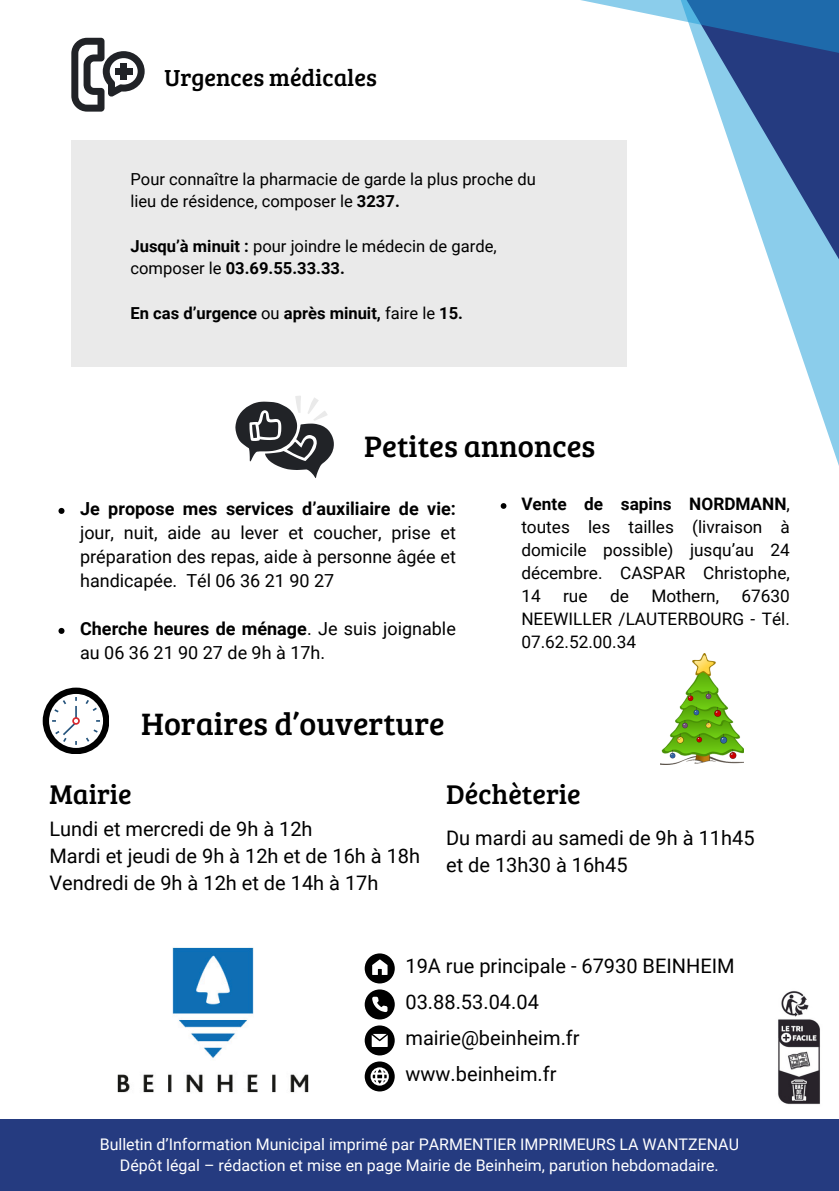
<style>
.page{position:relative;width:839px;height:1191px;background:#fff}
.page>*{position:absolute;margin:0;border:0;box-sizing:border-box;transform-origin:0 0}
.t1{font:32px "Bree Serif";color:#000}
.t2{font:30.6px "Bree Serif";color:#000}
.t3{font:28px "Bree Serif";color:#000}
.t4{font:24px "Bree Serif";color:#000}
.t5{font:20px/27px "Roboto";color:#000}
.t6{font:18px/24px "Roboto";color:#000;text-align:justify}
.t7{font:17.2px/23px "Roboto";color:#000;text-align:justify}
.t8{font:16.6px/22.4px "Roboto";color:#000}
.t9{font:700 16.6px "Roboto";color:#000}
.t10{font:16px "Roboto";color:#fff}
.s1{font-weight:700}
.s2{font-weight:400}
</style>
<div class="page">
<div style="left:0;top:1119px;width:838px;height:72px;background:#253b80"></div>
<img style="left:778px;top:991px;width:42px;height:114px">
<svg style="left:780px;top:294px;width:58px;height:169px"></svg>
<svg style="left:700px;top:57px;width:138px;height:237px"></svg>
<svg style="left:581px;top:0;width:257px;height:57px"></svg>
<img style="left:117px;top:947px;width:192px;height:146px">
<svg style="left:364px;top:989px;width:30px;height:30px"></svg>
<svg style="left:364px;top:953px;width:30px;height:30px"></svg>
<svg style="left:364px;top:1025px;width:30px;height:30px"></svg>
<svg style="left:364px;top:1061px;width:30px;height:30px"></svg>
<div style="left:43px;top:688px;width:66px;height:66px;background:#000;border-radius:50%"></div>
<div style="left:49px;top:694px;width:54px;height:54px;background:#fff;border-radius:50%"></div>
<svg style="left:85px;top:698px;width:14px;height:13px"></svg>
<svg style="left:86px;top:729px;width:14px;height:15px"></svg>
<svg style="left:52px;top:697px;width:25px;height:48px"></svg>
<div style="left:72px;top:717px;width:8px;height:8px;border:2px solid #d7282f;border-radius:50%"></div>
<div style="left:71px;top:140px;width:556px;height:227px;background:#eaeaea"></div>
<svg style="left:71px;top:38px;width:73px;height:73px"></svg>
<div style="left:120px;top:63px;width:7px;height:17px;background:#212327"></div>
<div style="left:115px;top:68px;width:17px;height:7px;background:#212327"></div>
<svg style="left:235px;top:396px;width:99px;height:82px"></svg>
<img style="left:661px;top:653px;width:82px;height:111px">
<svg style="left:58px;top:508px;width:6px;height:6px"></svg>
<svg style="left:58px;top:628px;width:6px;height:6px"></svg>
<svg style="left:500px;top:503px;width:6px;height:6px"></svg>
<h4 class="t4" style="left:165px;top:61px;width:214px">Urgences médicales</h4>
<p class="t8" style="left:130px;top:168px;width:407px">Pour connaître la pharmacie de garde la plus proche du lieu de résidence, composer le <span class="s1">3237.</span></p>
<h1 class="t8" style="left:130px;top:235px;width:368px"><span class="s1">Jusqu’à minuit :</span> pour joindre le médecin de garde, composer le <span class="s1">03.69.55.33.33.</span></h1>
<h2 class="t9" style="left:130px;top:304px;width:334px">En cas d’urgence <span class="s2">ou</span> après minuit, <span class="s2">faire le</span> 15.</h2>
<p class="t2" style="left:364px;top:424px;width:233px">Petites annonces</p>
<h2 class="t6" style="left:80px;top:497px;width:377px"><span class="s1">Je propose mes services d’auxiliaire de vie: </span>jour, nuit, aide au lever et coucher, prise et préparation des repas, aide à personne âgée et handicapée.</h2>
<h4 class="t6" style="left:186px;top:569px;width:149px">Tél 06 36 21 90 27</h4>
<h4 class="t6" style="left:80px;top:617px;width:377px"><span class="s1">Cherche heures de ménage</span>. Je suis joignable au 06 36 21 90 27 de 9h à 17h.</h4>
<p class="t1" style="left:141px;top:701px;width:305px">Horaires d’ouverture</p>
<p class="t7" style="left:521px;top:493px;width:270px"><span class="s1">Vente de sapins NORDMANN</span>, toutes les tailles (livraison à domicile possible) jusqu’au 24 décembre. CASPAR Christophe, 14</p>
<p class="t7" style="left:563px;top:585px;width:26px">rue</p>
<p class="t7" style="left:610px;top:585px;width:20px">de</p>
<p class="t7" style="left:651px;top:585px;width:69px">Mothern,</p>
<p class="t7" style="left:521px;top:585px;width:270px;text-indent:220px">67630<br>NEEWILLER /LAUTERBOURG - Tél.<br>07.62.52.00.34</p>
<h1 class="t3" style="left:49px;top:773px;width:84px">Mairie</h1>
<p class="t5" style="left:49px;top:815px;width:372px">Lundi et mercredi de 9h à 12h<br>Mardi et jeudi de 9h à 12h et de 16h à 18h<br>Vendredi de 9h à 12h et de 14h à 17h</p>
<p class="t3" style="left:446px;top:773px;width:136px">Déchèterie</p>
<p class="t5" style="left:446px;top:825px;width:310px">Du mardi au samedi de 9h à 11h45 et de 13h30 à 16h45</p>
<p class="t5" style="left:405px;top:953px;width:330px">19A rue principale - 67930 BEINHEIM</p>
<h3 class="t5" style="left:405px;top:989px;width:135px">03.88.53.04.04</h3>
<p class="t5" style="left:405px;top:1025px;width:176px">mairie@beinheim.fr</p>
<p class="t5" style="left:405px;top:1061px;width:152px">www.beinheim.fr</p>
<p class="t10" style="left:100px;top:1135px;width:640px">Bulletin d’Information Municipal imprimé par PARMENTIER IMPRIMEURS LA WANTZENAU</p>
<p class="t10" style="left:120px;top:1156px;width:600px">Dépôt légal – rédaction et mise en page Mairie de Beinheim, parution hebdomadaire.</p>
</div>
